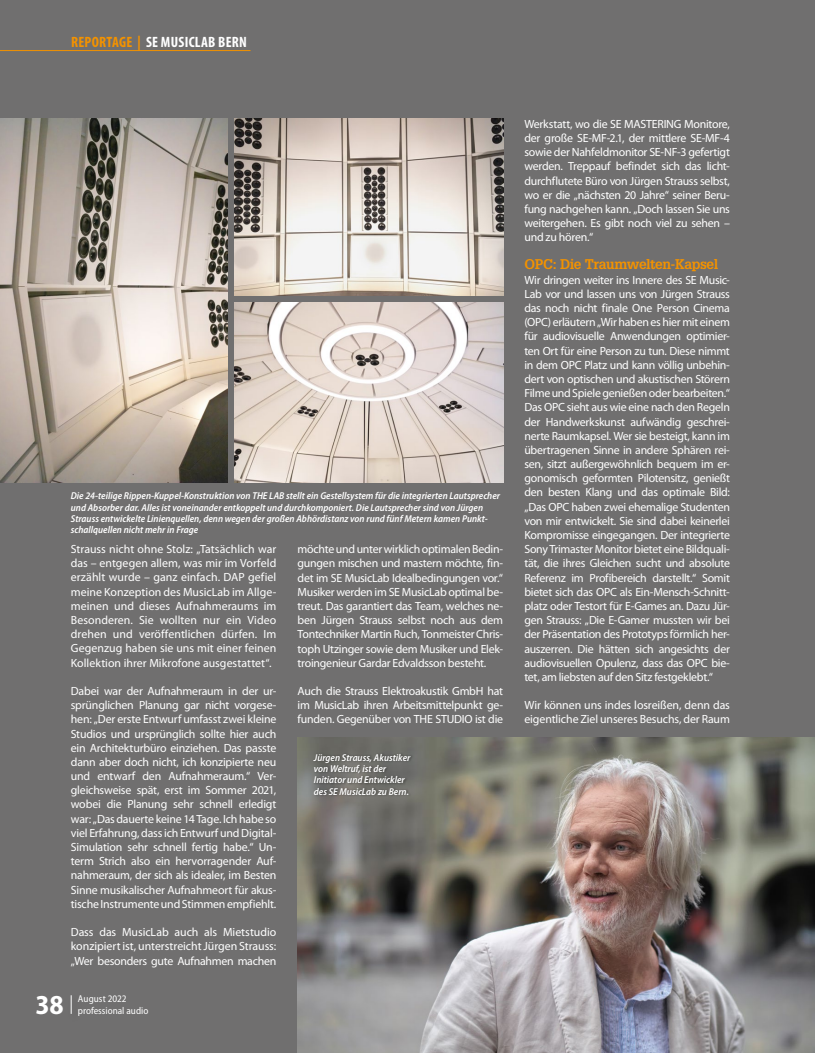
<style>
.page{position:relative;width:815px;height:1053px;background:#fff}
.page>*{position:absolute;margin:0;border:0;box-sizing:border-box;transform-origin:0 0}
.t1{font:700 semi-condensed 27.5px "Myriad Pro";color:#fff}
.t2{font:700 condensed 15px "Myriad Pro";letter-spacing:.02em;color:#fff}
.t3{font:700 13.75px "Glypha LT Std";letter-spacing:-.035em;color:#f39200}
.t4{font:11.88px/14.1px "Myriad Pro";letter-spacing:-.02em;color:#fff;text-align:justify}
.t5{font:italic 600 semi-condensed 10px/11.2px "Myriad Pro";color:#fff}
.t6{font:semi-condensed 10px/11.9px "Myriad Pro";color:#fff}
.s1{color:#f39200}
</style>
<div class="page">
<div style="left:0;top:0;width:815px;height:1052px;background:#706f6f"></div>
<svg style="left:71px;top:995px;width:1px;height:18px"></svg>
<hr style="left:0;top:50px;width:251px;height:1px;background:#f39200">
<img style="left:0;top:118px;width:227px;height:364px">
<img style="left:235px;top:118px;width:268px;height:178px">
<img style="left:235px;top:303px;width:268px;height:179px">
<img style="left:298px;top:737px;width:517px;height:315px">
<div style="left:312px;top:752px;width:102px;height:45px;background:#1d1d1b;opacity:.5"></div>
<p class="t2" style="left:71px;top:32px;width:177px"><span class="s1">REPORTAGE |</span> SE MUSICLAB BERN</p>
<p class="t5" style="left:71px;top:490px;width:431px">Die 24-teilige Rippen-Kuppel-Konstruktion von THE LAB stellt ein Gestellsystem für die integrierten Lautsprecher und Absorber dar. Alles ist voneinander entkoppelt und durchkomponiert. Die Lautsprecher sind von Jürgen Strauss entwickelte Linienquellen, denn wegen der großen Abhördistanz von rund fünf Metern kamen Punkt&shy;schallquellen nicht mehr in Frage</p>
<p class="t4" style="left:71px;top:542px;width:207px">Strauss nicht ohne Stolz: „Tatsächlich war das – entgegen allem, was mir im Vorfeld erzählt wurde – ganz einfach. DAP gefiel meine Konzeption des MusicLab im Allge&shy;meinen und dieses Aufnahmeraums im Besonderen. Sie wollten nur ein Video drehen und veröffentlichen dürfen. Im Gegenzug haben sie uns mit einer feinen Kollektion ihrer Mikrofone ausgestattet“.</p>
<p class="t4" style="left:71px;top:683px;width:207px">Dabei war der Aufnahmeraum in der ur&shy;sprünglichen Planung gar nicht vorgese&shy;hen: „Der erste Entwurf umfasst zwei kleine Studios und ursprünglich sollte hier auch ein Architekturbüro einziehen. Das passte dann aber doch nicht, ich konzipierte neu und entwarf den Aufnahmeraum.“ Ver&shy;gleichsweise spät, erst im Sommer 2021, wobei die Planung sehr schnell erledigt war: „Das dauerte keine 14 Tage. Ich habe so viel Erfahrung, dass ich Entwurf und Digital-Simulation sehr schnell fertig habe.“ Un&shy;term Strich also ein hervorragender Auf&shy;nahmeraum, der sich als idealer, im Besten Sinne musikalischer Aufnahmeort für akus&shy;tische Instrumente und Stimmen empfiehlt.</p>
<p class="t4" style="left:71px;top:924px;width:207px">Dass das MusicLab auch als Mietstudio konzipiert ist, unterstreicht Jürgen Strauss: „Wer besonders gute Aufnahmen machen</p>
<h1 class="t1" style="left:35px;top:989px;width:30px">38</h1>
<p class="t6" style="left:78px;top:992px;width:72px">August 2022 professional audio</p>
<p class="t4" style="left:298px;top:542px;width:207px">möchte und unter wirklich optimalen Bedin&shy;gungen mischen und mastern möchte, fin&shy;det im SE MusicLab Idealbedingungen vor.“ Musiker werden im SE MusicLab optimal be&shy;treut. Das garantiert das Team, welches ne&shy;ben Jürgen Strauss selbst noch aus dem Tontechniker Martin Ruch, Tonmeister Chris&shy;toph Utzinger sowie dem Musiker und Elek&shy;troingenieur Gardar Edvaldsson besteht.</p>
<p class="t4" style="left:298px;top:683px;width:207px">Auch die Strauss Elektroakustik GmbH hat im MusicLab ihren Arbeitsmittelpunkt ge&shy;funden. Gegenüber von THE STUDIO ist die</p>
<p class="t5" style="left:314px;top:752px;width:98px">Jürgen Strauss, Akustiker von Weltruf, ist der<br>Initiator und Entwickler des SE MusicLab zu Bern.</p>
<p class="t4" style="left:524px;top:117px;width:207px">Werkstatt, wo die SE MASTERING Monitore, der große SE-MF-2.1, der mittlere SE-MF-4 sowie der Nahfeldmonitor SE-NF-3 gefertigt werden. Treppauf befindet sich das licht&shy;durchflutete Büro von Jürgen Strauss selbst, wo er die „nächsten 20 Jahre“ seiner Beru&shy;fung nachgehen kann. „Doch lassen Sie uns weitergehen. Es gibt noch viel zu sehen – und zu hören.“</p>
<p class="t3" style="left:524px;top:256px;width:195px">OPC: Die Traumwelten-Kapsel</p>
<p class="t4" style="left:524px;top:272px;width:207px">Wir dringen weiter ins Innere des SE Music-Lab vor und lassen uns von Jürgen Strauss das noch nicht finale One Person Cinema (OPC) erläutern „Wir haben es hier mit einem für audiovisuelle Anwendungen optimier&shy;ten Ort für eine Person zu tun. Diese nimmt in dem OPC Platz und kann völlig unbehin&shy;dert von optischen und akustischen Störern Filme und Spiele genießen oder bearbeiten.“ Das OPC sieht aus wie eine nach den Regeln der Handwerkskunst aufwändig geschrei&shy;nerte Raumkapsel. Wer sie besteigt, kann im übertragenen Sinne in andere Sphären rei&shy;sen, sitzt außergewöhnlich bequem im er&shy;gonomisch geformten Pilotensitz, genießt den besten Klang und das optimale Bild: „Das OPC haben zwei ehemalige Studenten von mir entwickelt. Sie sind dabei keinerlei Kompromisse eingegangen. Der integrierte Sony Trimaster Monitor bietet eine Bildquali&shy;tät, die ihres Gleichen sucht und absolute Referenz im Profibereich darstellt.“ Somit bietet sich das OPC als Ein-Mensch-Schnitt&shy;platz oder Testort für E-Games an. Dazu Jür&shy;gen Strauss: „Die E-Gamer mussten wir bei der Präsentation des Prototyps förmlich her&shy;auszerren. Die hätten sich angesichts der audiovisuellen Opulenz, dass das OPC bie&shy;tet, am liebsten auf den Sitz festgeklebt.“</p>
<p class="t4" style="left:524px;top:698px;width:207px">Wir können uns indes losreißen, denn das eigentliche Ziel unseres Besuchs, der Raum</p>
</div>
